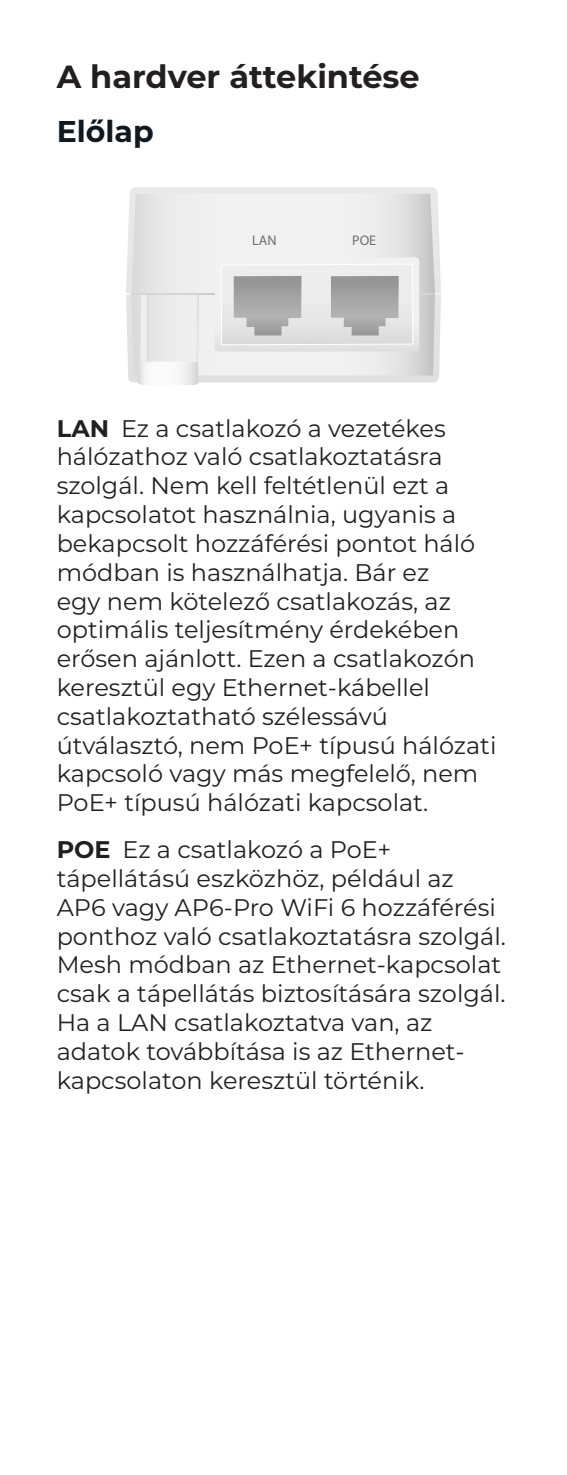
<style>
.page{position:relative;width:567px;height:1475px;background:#fff}
.page>*{position:absolute;margin:0;border:0;box-sizing:border-box;transform-origin:0 0}
.Heading_1{font:700 32px "Montserrat";color:#231f20}
.Heading_2{font:700 30px "Montserrat";color:#101820}
.Callout_Description{font:24px/28.8px "Montserrat";color:#231f20}
.t1{font:14px "Myriad Pro";color:#6d6d6d}
.s1{font-weight:700}
</style>
<div class="page">
<svg style="left:126px;top:187px;width:315px;height:195px"></svg>
<svg style="left:131px;top:194px;width:304px;height:181px"></svg>
<svg style="left:138px;top:361px;width:60px;height:24px"></svg>
<div style="left:141px;top:294px;width:7px;height:67px;background:#eee"></div>
<div style="left:191px;top:294px;width:8px;height:67px;background:#eee"></div>
<hr style="left:131px;top:293px;width:84px;height:1px;background:#d6d6d6">
<svg style="left:215px;top:257px;width:220px;height:94px"></svg>
<p class="Heading_1" style="left:57px;top:53px;width:365px">A hardver áttekintése</p>
<p class="Heading_2" style="left:57px;top:109px;width:99px">Előlap</p>
<p class="t1" style="left:252px;top:232px;width:26px">LAN</p>
<p class="t1" style="left:352px;top:232px;width:25px">POE</p>
<p class="Callout_Description" style="left:57px;top:413px;width:441px"><span class="s1">LAN</span> Ez a csatlakozó a vezetékes hálózathoz való csatlakoztatásra szolgál. Nem kell feltétlenül ezt a kapcsolatot használnia, ugyanis a bekapcsolt hozzáférési pontot háló módban is használhatja. Bár ez<br>egy nem kötelező csatlakozás, az optimális teljesítmény érdekében erősen ajánlott. Ezen a csatlakozón keresztül egy Ethernet-kábellel csatlakoztatható szélessávú útválasztó, nem PoE+ típusú hálózati kapcsoló vagy más megfelelő, nem PoE+ típusú hálózati kapcsolat.</p>
<p class="Callout_Description" style="left:57px;top:834px;width:451px"><span class="s1">POE</span> Ez a csatlakozó a PoE+ tápellátású eszközhöz, például az AP6 vagy AP6-Pro WiFi 6 hozzáférési ponthoz való csatlakoztatásra szolgál.<br>Mesh módban az Ethernet-kapcsolat csak a tápellátás biztosítására szolgál.<br>Ha a LAN csatlakoztatva van, az adatok továbbítása is az Ethernet&shy;kapcsolaton keresztül történik.</p>
</div>
